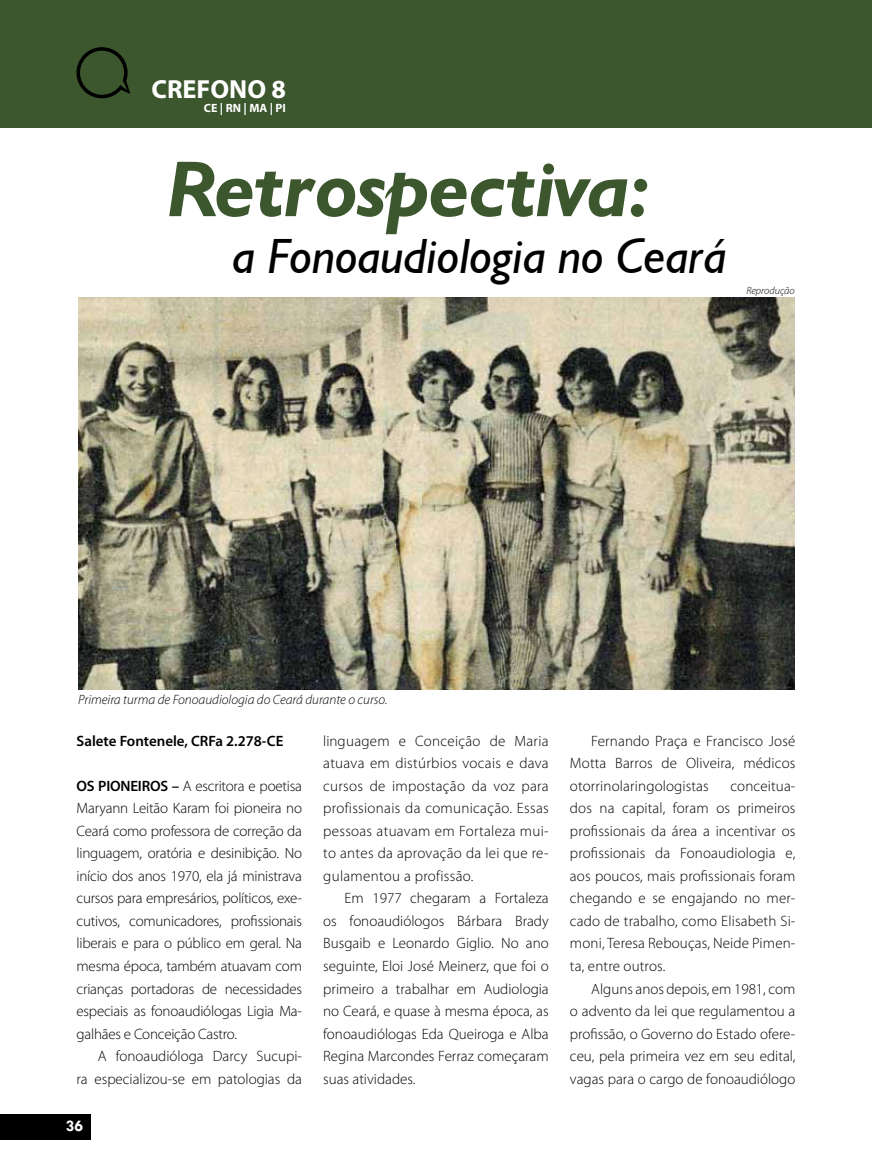
<style>
.page{position:relative;width:872px;height:1170px;background:#fff}
.page>*{position:absolute;margin:0;border:0;box-sizing:border-box;transform-origin:0 0}
.t1{font:italic 700 79.5px "Humanist 521 BT";letter-spacing:-.005em;color:#3c562d}
.t2{font:italic 49.5px "Humanist 521 BT";letter-spacing:-.005em;color:#000}
.t3{font:700 26.25px "Myriad Pro";color:#fff}
.t4{font:700 16.5px "Tw Cen";color:#fff}
.t5{font:300 15px/22.5px "Myriad Pro";color:#000;text-align:justify}
.t6{font:600 15px "Myriad Pro";color:#000}
.t7{font:italic 300 13.5px "Myriad Pro";color:#000}
.t8{font:700 12px "Myriad Pro";color:#fff}
.t9{font:italic 300 10.5px "Myriad Pro";color:#000}
.s1{font-weight:600}
</style>
<div class="page">
<div style="left:0;top:0;width:872px;height:127px;background:#3c562d"></div>
<svg style="left:76px;top:47px;width:54px;height:51px"></svg>
<div style="left:0;top:1114px;width:90px;height:25px;background:#000"></div>
<img style="left:78px;top:298px;width:716px;height:391px">
<h3 class="t3" style="left:151px;top:72px;width:136px">CREFONO 8</h3>
<p class="t8" style="left:204px;top:100px;width:84px">CE | RN | MA | PI</p>
<h1 class="t1" style="left:168px;top:139px;width:484px">Retrospectiva:</h1>
<h2 class="t2" style="left:233px;top:226px;width:495px">a Fonoaudiologia no Ceará</h2>
<p class="t9" style="left:746px;top:284px;width:50px">Reprodução</p>
<p class="t7" style="left:78px;top:691px;width:311px">Primeira turma de Fonoaudiologia do Ceará durante o curso.</p>
<p class="t6" style="left:77px;top:731px;width:207px">Salete Fontenele, CRFa 2.278-CE</p>
<p class="t5" style="left:77px;top:774px;width:227px"><span class="s1">OS PIONEI ROS –</span> A escritora e poetisa Maryann Leitão Karam foi pioneira no Ceará como professora de correção da linguagem, oratória e desinibição. No início dos anos 1970, ela já ministrava cursos para empresários, políticos, exe&shy;cutivos, comunicadores, profissionais liberais e para o público em geral. Na mesma época, também atuavam com crianças portadoras de necessidades especiais as fonoaudiólogas Ligia Ma&shy;galhães e Conceição Castro.</p>
<p class="t5" style="left:77px;top:1044px;width:227px;text-align:right">A fonoaudióloga Darcy Sucupi-<br>ra especializou-se em patologias da</p>
<p class="t4" style="left:66px;top:1116px;width:19px">36</p>
<p class="t5" style="left:323px;top:729px;width:227px">linguagem e Conceição de Maria atuava em distúrbios vocais e dava cursos de impostação da voz para profissionais da comunicação. Essas pessoas atuavam em Fortaleza mui&shy;to antes da aprovação da lei que re&shy;gulamentou a profissão.</p>
<p class="t5" style="left:323px;top:887px;width:227px;text-indent:21px">Em 1977 chegaram a Fortaleza os fonoaudiólogos Bárbara Brady Busgaib e Leonardo Giglio. No ano seguinte, Eloi José Meinerz, que foi o primeiro a trabalhar em Audiologia no Ceará, e quase à mesma época, as fonoaudiólogas Eda Queiroga e Alba Regina Marcondes Ferraz começaram suas atividades.</p>
<p class="t5" style="left:570px;top:729px;width:227px;text-indent:21px">Fernando Praça e Francisco José Motta Barros de Oliveira, médicos otorrinolaringologistas</p>
<p class="t5" style="left:570px;top:774px;width:227px;text-indent:160px">conceitua&shy;dos na capital, foram os primeiros profissionais da área a incentivar os profissionais da Fonoaudiologia e, aos poucos, mais profissionais foram chegando e se engajando no mer&shy;cado de trabalho, como Elisabeth Si&shy;moni, Teresa Rebouças, Neide Pimen&shy;ta, entre outros.</p>
<p class="t5" style="left:570px;top:977px;width:227px;text-indent:21px">Alguns anos depois, em 1981, com o advento da lei que regulamentou a profissão, o Governo do Estado ofere&shy;ceu, pela primeira vez em seu edital, vagas para o cargo de fonoaudiólogo</p>
</div>
